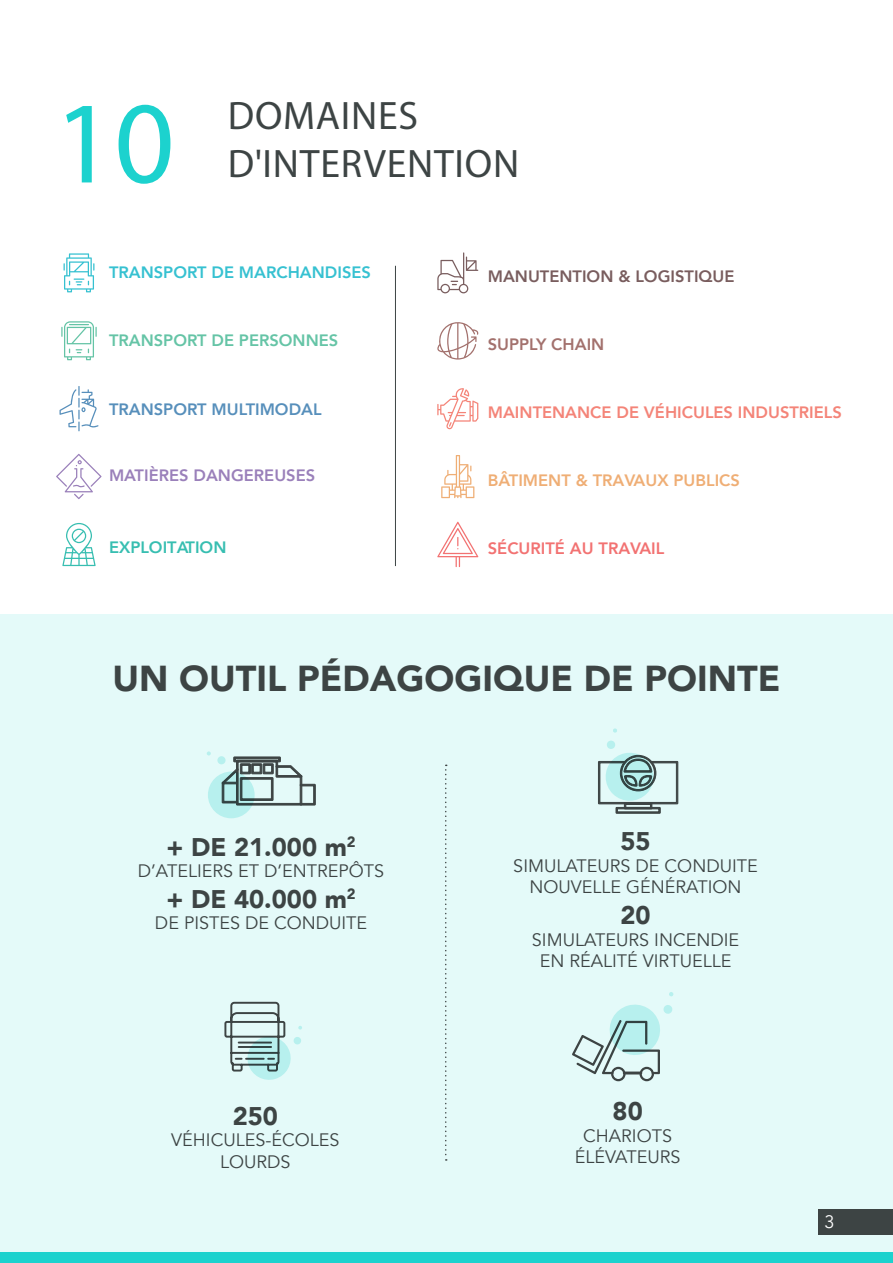
<style>
.page{position:relative;width:893px;height:1263px;background:#fff}
.page>*{position:absolute;margin:0;border:0;box-sizing:border-box;transform-origin:0 0}
.t1{font:117.6px "Myriad Pro";color:#1cd2ce}
.t2{font:39.75px/47.7px "Myriad Pro";letter-spacing:.02em;color:#3d4444}
.t3{font:900 36px "Avenir";color:#3d4444}
.t4{font:900 25.5px "Avenir";color:#3d4444}
.t5{font:18px/21.6px "Avenir";color:#3d4444;text-align:center}
.t6{font:18px "Avenir";color:#fff}
.t7{font:800 16.5px "Avenir";color:#f48478}
.t8{font:800 16.5px "Avenir";color:#efae75}
.t9{font:800 16.5px "Avenir";color:#36c1d1}
.t10{font:800 16.5px "Avenir";color:#795d5e}
.t11{font:800 16.5px "Avenir";color:#65c4a6}
.t12{font:800 16.5px "Avenir";color:#578fbb}
.t13{font:800 16.5px "Avenir";color:#9a80ba}
.t14{font:800 16.5px "Avenir";color:#f27272}
.t15{font:800 16.5px "Avenir";color:#37beb1}
.t16{font:800 16.5px "Avenir";color:#a3716d}
</style>
<div class="page">
<div style="left:0;top:614px;width:893px;height:640px;background:#e4faf9"></div>
<svg style="left:222px;top:756px;width:94px;height:49px"></svg>
<svg style="left:208px;top:772px;width:47px;height:46px;fill:#b7f0ee"></svg>
<div style="left:217px;top:756px;width:9px;height:8px;background:#b7f0ee;border-radius:50%"></div>
<svg style="left:207px;top:751px;width:4px;height:4px"></svg>
<svg style="left:572px;top:992px;width:102px;height:89px"></svg>
<svg style="left:224px;top:1001px;width:78px;height:79px"></svg>
<svg style="left:445px;top:765px;width:2px;height:396px"></svg>
<div style="left:0;top:1252px;width:893px;height:11px;background:#1cd2ce"></div>
<div style="left:818px;top:1209px;width:75px;height:25px;background:#3d4444"></div>
<svg style="left:437px;top:252px;width:41px;height:41px"></svg>
<svg style="left:437px;top:322px;width:41px;height:38px"></svg>
<svg style="left:437px;top:388px;width:41px;height:41px"></svg>
<svg style="left:441px;top:455px;width:33px;height:43px"></svg>
<svg style="left:437px;top:522px;width:41px;height:45px"></svg>
<svg style="left:62px;top:523px;width:34px;height:43px"></svg>
<svg style="left:64px;top:253px;width:30px;height:39px"></svg>
<svg style="left:61px;top:321px;width:36px;height:39px"></svg>
<svg style="left:60px;top:386px;width:39px;height:45px"></svg>
<svg style="left:56px;top:454px;width:45px;height:45px"></svg>
<hr style="left:395px;top:266px;width:1px;height:300px;background:#3d4444">
<svg style="left:598px;top:740px;width:80px;height:74px"></svg>
<svg style="left:613px;top:728px;width:4px;height:5px"></svg>
<p class="t1" style="left:54px;top:70px;width:122px">10</p>
<p class="t2" style="left:228px;top:91px;width:293px">DOMAINES<br>D'INTERVENTION</p>
<p class="t9" style="left:109px;top:260px;width:264px">TRANSPORT DE MARCHANDISES</p>
<p class="t10" style="left:488px;top:264px;width:248px">MANUTENTION &amp; LOGISTIQUE</p>
<p class="t11" style="left:109px;top:328px;width:231px">TRANSPORT DE PERSONNES</p>
<p class="t16" style="left:488px;top:332px;width:118px">SUPPLY CHAIN</p>
<p class="t12" style="left:109px;top:397px;width:214px">TRANSPORT MULTIMODAL</p>
<p class="t7" style="left:488px;top:399px;width:356px">MAINTENANCE DE VÉHICULES INDUSTRIELS</p>
<p class="t13" style="left:109px;top:462px;width:208px">MATIÈRES DANGEREUSES</p>
<p class="t8" style="left:488px;top:467px;width:254px">BÂTIMENT &amp; TRAVAUX PUBLICS</p>
<p class="t15" style="left:109px;top:534px;width:119px">EXPLOITATION</p>
<p class="t14" style="left:488px;top:535px;width:178px">SÉCURITÉ AU TRAVAIL</p>
<p class="t3" style="left:113px;top:647px;width:669px">UN OUTIL PÉDAGOGIQUE DE POINTE</p>
<p class="t4" style="left:167px;top:825px;width:191px">+ DE 21.000 m<sup>2</sup></p>
<p class="t5" style="left:138px;top:860px;width:248px">D’ATELIERS ET D’ENTREPÔTS</p>
<p class="t4" style="left:167px;top:877px;width:191px">+ DE 40.000 m<sup>2</sup></p>
<p class="t5" style="left:155px;top:913px;width:214px">DE PISTES DE CONDUITE</p>
<p class="t4" style="left:233px;top:1094px;width:47px">250</p>
<p class="t5" style="left:171px;top:1129px;width:170px">VÉHICULES-ÉCOLES</p>
<p class="t5" style="left:220px;top:1151px;width:72px">LOURDS</p>
<p class="t4" style="left:620px;top:819px;width:32px">55</p>
<p class="t5" style="left:513px;top:855px;width:246px">SIMULATEURS DE CONDUITE</p>
<p class="t5" style="left:530px;top:877px;width:213px">NOUVELLE GÉNÉRATION</p>
<p class="t4" style="left:620px;top:893px;width:32px">20</p>
<p class="t5" style="left:532px;top:929px;width:209px">SIMULATEURS INCENDIE<br>EN RÉALITÉ VIRTUELLE</p>
<p class="t4" style="left:613px;top:1089px;width:32px">80</p>
<p class="t5" style="left:583px;top:1125px;width:90px">CHARIOTS</p>
<p class="t5" style="left:575px;top:1147px;width:107px">ÉLÉVATEURS</p>
<p class="t6" style="left:824px;top:1210px;width:12px">3</p>
</div>
